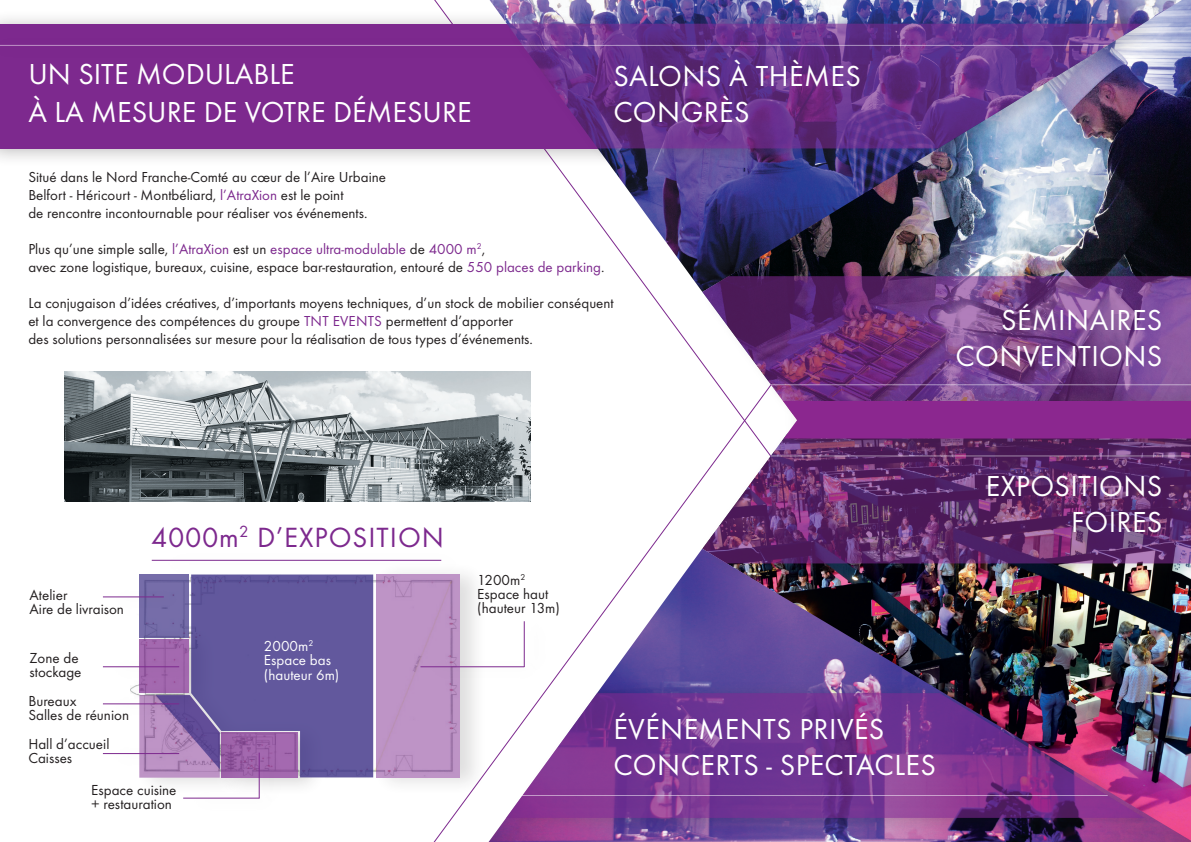
<style>
.page{position:relative;width:1191px;height:842px;background:#fff}
.page>*{position:absolute;margin:0;border:0;box-sizing:border-box;transform-origin:0 0}
.t1{font:30px/36px "Futura TOT";letter-spacing:.015em;color:#fff}
.t2{font:28.8px "Futura TOT";letter-spacing:.035em;color:#7d298e}
.t3{font:15.1px/14.1px "Futura TOT";color:#231f20}
.t4{font:15.1px/14.1px "Futura TOT";color:#fff}
.t5{font:15px/18px "Futura TOT";color:#231f20}
.s1{color:#7d298e}
</style>
<div class="page">
<div style="left:0;top:10px;width:668px;height:158px;background:#231f20;opacity:.3"></div>
<div style="left:0;top:24px;width:639px;height:124px;background:#7d298e"></div>
<hr style="left:152px;top:560px;width:289px;height:1px;background:#7d298e">
<img style="left:489px;top:0;width:213px;height:292px">
<img style="left:702px;top:0;width:489px;height:425px">
<img style="left:65px;top:371px;width:465px;height:130px">
<img style="left:488px;top:549px;width:703px;height:293px">
<div style="left:135px;top:681px;width:114px;height:116px;background:#231f20;opacity:.3"></div>
<div style="left:372px;top:561px;width:116px;height:236px;background:#231f20;opacity:.3"></div>
<svg style="left:376px;top:574px;width:83px;height:204px;background:#bb91c3"></svg>
<div style="left:217px;top:719px;width:109px;height:78px;background:#231f20;opacity:.3"></div>
<svg style="left:139px;top:574px;width:234px;height:204px;background:#6d5da0"></svg>
<div style="left:104px;top:653px;width:98px;height:33px;background:#231f20;opacity:.3"></div>
<hr style="left:103px;top:666px;width:76px;height:1px;background:#7d298e">
<div style="left:104px;top:583px;width:83px;height:33px;background:#231f20;opacity:.3"></div>
<hr style="left:103px;top:597px;width:61px;height:1px;background:#7d298e">
<div style="left:421px;top:653px;width:127px;height:33px;background:#231f20;opacity:.3"></div>
<hr style="left:420px;top:666px;width:104px;height:1px;background:#7d298e">
<div style="left:104px;top:740px;width:98px;height:33px;background:#231f20;opacity:.3"></div>
<hr style="left:103px;top:753px;width:76px;height:1px;background:#7d298e">
<div style="left:104px;top:690px;width:98px;height:33px;background:#231f20;opacity:.3"></div>
<hr style="left:103px;top:704px;width:76px;height:1px;background:#7d298e">
<div style="left:184px;top:784px;width:99px;height:33px;background:#fefefe"></div>
<hr style="left:183px;top:798px;width:76px;height:1px;background:#7d298e">
<div style="left:255px;top:744px;width:33px;height:69px;background:#231f20;opacity:.3"></div>
<hr style="left:259px;top:753px;width:1px;height:45px;background:#7d298e">
<div style="left:520px;top:613px;width:33px;height:68px;background:#fff"></div>
<hr style="left:524px;top:621px;width:1px;height:46px;background:#7d298e">
<div style="left:504px;top:10px;width:663px;height:158px;background:#231f20;opacity:.3"></div>
<svg style="left:506px;top:24px;width:637px;height:124px;background:#6d408d"></svg>
<div style="left:504px;top:679px;width:665px;height:158px;background:#231f20;opacity:.3"></div>
<img style="left:506px;top:693px;width:638px;height:125px">
<div style="left:700px;top:262px;width:491px;height:158px;background:#231f20;opacity:.3"></div>
<svg style="left:702px;top:276px;width:489px;height:125px;background:#7d4d8c"></svg>
<div style="left:700px;top:425px;width:491px;height:158px;background:#231f20;opacity:.3"></div>
<svg style="left:702px;top:439px;width:489px;height:124px;background:#72427b"></svg>
<div style="left:522px;top:782px;width:609px;height:33px;background:#231f20;opacity:.3"></div>
<svg style="left:522px;top:795px;width:586px;height:1px"></svg>
<div style="left:0;top:32px;width:1131px;height:32px;background:#231f20;opacity:.3"></div>
<svg style="left:0;top:45px;width:1108px;height:1px"></svg>
<div style="left:771px;top:442px;width:420px;height:33px;background:#231f20;opacity:.3"></div>
<hr style="left:770px;top:456px;width:421px;height:1px;background:#fff">
<div style="left:772px;top:371px;width:419px;height:33px;background:#231f20;opacity:.3"></div>
<hr style="left:771px;top:385px;width:420px;height:1px;background:#fff">
<div style="left:780px;top:382px;width:411px;height:84px;background:#231f20;opacity:.3"></div>
<div style="left:783px;top:401px;width:408px;height:38px;background:#8b278f"></div>
<h1 class="t1" style="left:28px;top:55px;width:445px;line-height:38.1px">UN SITE MODULABLE<br>À LA MESURE DE VOTRE DÉMESURE</h1>
<h1 class="t1" style="left:613px;top:58px;width:249px">SALONS À THÈMES<br>CONGRÈS</h1>
<p class="t5" style="left:28px;top:168px;width:359px">Situé dans le Nord Franche-Comté au cœur de l’Aire Urbaine<br>Belfort - Héricourt - Montbéliard, <span class="s1">l’AtraXion</span> est le point<br>de rencontre incontournable pour réaliser vos événements.</p>
<p class="t5" style="left:28px;top:240px;width:578px">Plus qu’une simple salle, <span class="s1">l’AtraXion</span> est un <span class="s1">espace ultra-modulable</span> de <span class="s1">4000 m</span><sup>2</sup>,<br>avec zone logistique, bureaux, cuisine, espace bar-restauration, entouré de <span class="s1">550 places de parking</span>.</p>
<p class="t5" style="left:28px;top:294px;width:587px">La conjugaison d’idées créatives, d’importants moyens techniques, d’un stock de mobilier conséquent et la convergence des compétences du groupe <span class="s1">TNT EVENTS</span> permettent d’apporter<br>des solutions personnalisées sur mesure pour la réalisation de tous types d’événements.</p>
<h1 class="t1" style="left:955px;top:302px;width:208px;text-align:right">SÉMINAIRES<br>CONVENTIONS</h1>
<p class="t3" style="left:30px;top:588px;width:96px">Atelier<br>Aire de livraison</p>
<h2 class="t2" style="left:151px;top:520px;width:294px">4000m<sup>2</sup> D’EXPOSITION</h2>
<p class="t3" style="left:30px;top:650px;width:54px">Zone de stockage</p>
<p class="t4" style="left:264px;top:639px;width:77px">2000m<sup>2<br></sup>Espace bas (hauteur 6m)</p>
<p class="t3" style="left:28px;top:694px;width:102px">Bureaux<br>Salles de réunion</p>
<p class="t3" style="left:28px;top:736px;width:83px">Hall d’accueil<br>Caisses</p>
<p class="t3" style="left:91px;top:783px;width:87px">Espace cuisine + restauration</p>
<p class="t3" style="left:477px;top:573px;width:84px">1200m<sup>2<br></sup>Espace haut (hauteur 13m)</p>
<h1 class="t1" style="left:986px;top:467px;width:178px;text-align:right">EXPOSITIONS<br>FOIRES</h1>
<h1 class="t1" style="left:613px;top:710px;width:324px">ÉVÉNEMENTS PRIVÉS<br>CONCERTS - SPECTACLES</h1>
</div>
